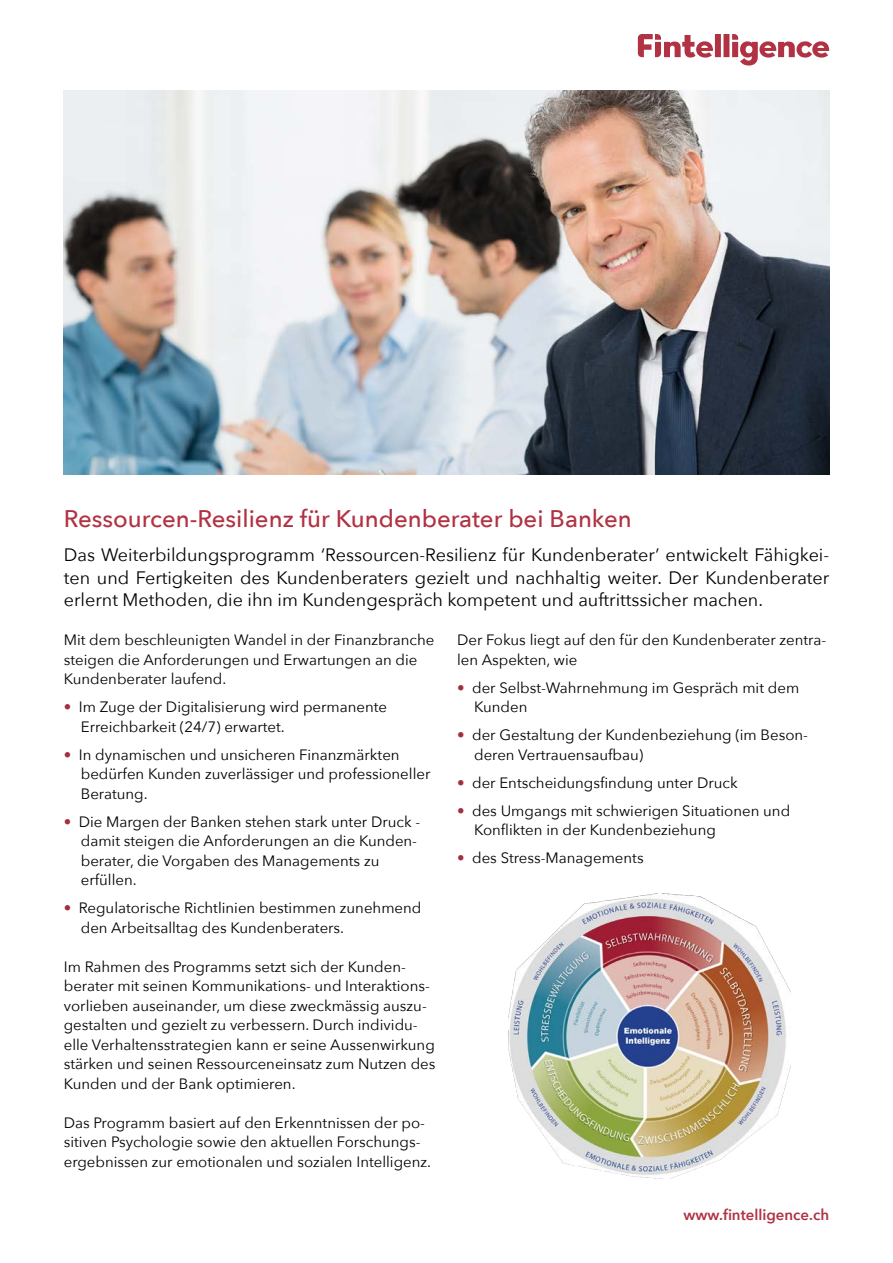
<style>
.page{position:relative;width:893px;height:1263px;background:#fff}
.page>*{position:absolute;margin:0;border:0;box-sizing:border-box;transform-origin:0 0}
.t1{font:500 24px "Avenir Next";color:#b13243}
.t2{font:18px/22.5px "Avenir Next";color:#020203;text-align:justify}
.t3{font:15px/19.5px "Avenir Next";color:#000}
.t4{font:15px/19.5px "Avenir Next";color:#020203}
.t5{font:600 15px "Avenir Next";color:#b13243}
.s1{font-family:"Avenir";color:#a42e3e}
</style>
<div class="page">
<svg style="left:638px;top:34px;width:191px;height:32px"></svg>
<img style="left:64px;top:90px;width:765px;height:384px">
<img style="left:509px;top:894px;width:282px;height:284px">
<h1 class="t1" style="left:64px;top:498px;width:570px">Ressourcen-Resilienz für Kundenberater bei Banken</h1>
<p class="t2" style="left:64px;top:543px;width:767px">Das Weiterbildungsprogramm ‘Ressourcen-Resilienz für Kundenberater’ entwickelt Fähigkei&shy;ten und Fertigkeiten des Kundenberaters gezielt und nachhaltig weiter. Der Kundenberater erlernt Methoden, die ihn im Kundengespräch kompetent und auftrittssicher machen.</p>
<p class="t4" style="left:64px;top:630px;width:372px">Mit dem beschleunigten Wandel in der Finanzbranche steigen die Anforderungen und Erwartungen an die<br>Kundenberater laufend.</p>
<p class="t3" style="left:81px;top:697px;width:308px;text-indent:-17px"><span class="s1">•</span> Im Zuge der Digitalisierung wird permanente<br>Erreichbarkeit (24/7) erwartet.</p>
<p class="t3" style="left:81px;top:744px;width:351px;text-indent:-17px"><span class="s1">•</span> In dynamischen und unsicheren Finanzmärkten bedürfen Kunden zuverlässiger und professioneller<br>Beratung.</p>
<p class="t3" style="left:81px;top:811px;width:341px;text-indent:-17px"><span class="s1">•</span> Die Margen der Banken stehen stark unter Druck - damit steigen die Anforderungen an die Kunden&shy;berater, die Vorgaben des Managements zu erfüllen.</p>
<p class="t3" style="left:81px;top:898px;width:342px;text-indent:-17px"><span class="s1">•</span> Regulatorische Richtlinien bestimmen zunehmend den Arbeitsalltag des Kundenberaters.</p>
<p class="t3" style="left:64px;top:956px;width:373px">Im Rahmen des Programms setzt sich der Kunden&shy;berater mit seinen Kommunikations- und Interaktions&shy;vorlieben auseinander, um diese zweckmässig auszu&shy;gestalten und gezielt zu verbessern. Durch individu&shy;elle Verhaltensstrategien kann er seine Aussenwirkung stärken und seinen Ressourceneinsatz zum Nutzen des Kunden und der Bank optimieren.</p>
<p class="t4" style="left:64px;top:1112px;width:369px">Das Programm basiert auf den Erkenntnissen der po&shy;sitiven Psychologie sowie den aktuellen Forschungs&shy;ergebnissen zur emotionalen und sozialen Intelligenz.</p>
<p class="t4" style="left:457px;top:630px;width:371px">Der Fokus liegt auf den für den Kundenberater zentra&shy;len Aspekten, wie</p>
<p class="t3" style="left:474px;top:677px;width:327px;text-indent:-17px"><span class="s1">•</span> der Selbst-Wahrnehmung im Gespräch mit dem<br>Kunden</p>
<p class="t3" style="left:474px;top:725px;width:335px;text-indent:-17px"><span class="s1">•</span> der Gestaltung der Kundenbeziehung (im Beson&shy;deren Vertrauensaufbau)</p>
<p class="t3" style="left:457px;top:772px;width:282px"><span class="s1">•</span> der Entscheidungsfindung unter Druck</p>
<p class="t3" style="left:474px;top:800px;width:318px;text-indent:-17px"><span class="s1">•</span> des Umgangs mit schwierigen Situationen und<br>Konflikten in der Kundenbeziehung</p>
<p class="t3" style="left:457px;top:848px;width:188px"><span class="s1">•</span> des Stress-Managements</p>
<p class="t5" style="left:683px;top:1202px;width:147px">www.fintelligence.ch</p>
</div>
